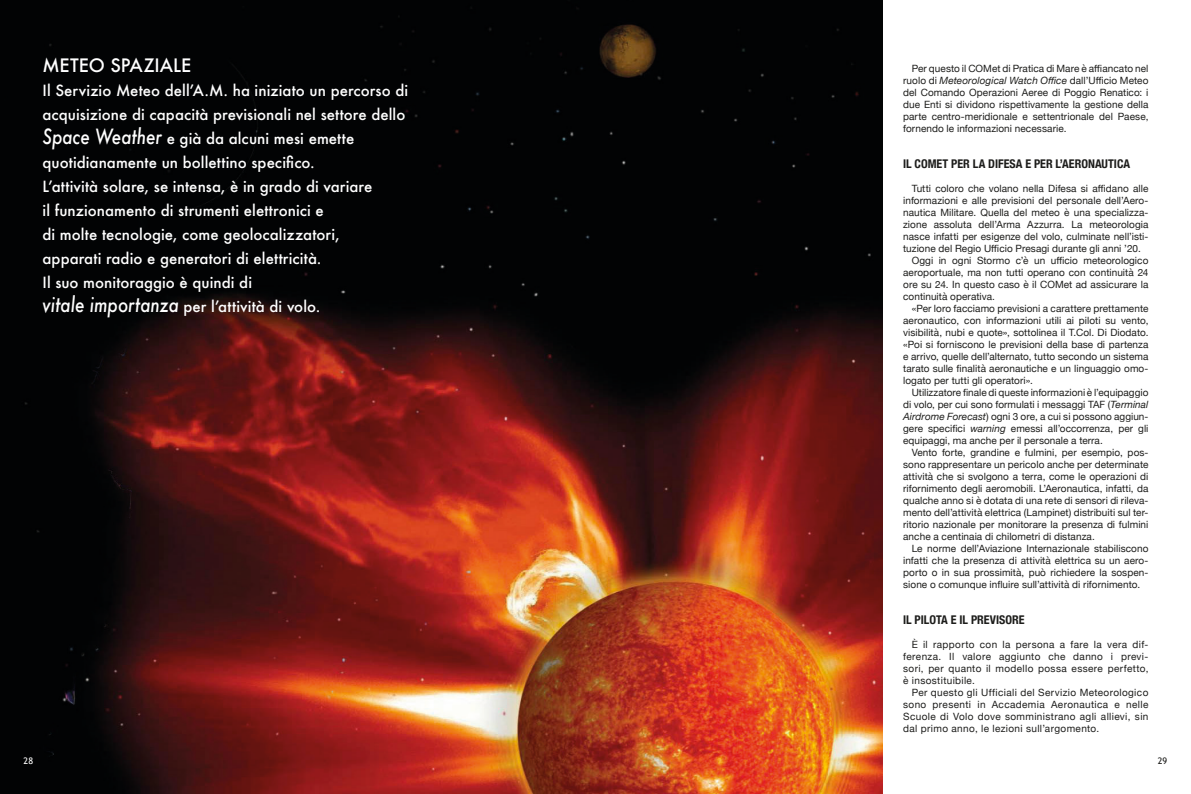
<style>
.page{position:relative;width:1191px;height:794px;background:#fff}
.page>*{position:absolute;margin:0;border:0;box-sizing:border-box;transform-origin:0 0}
.t1{font:500 18px "Futura";color:#fff}
.t2{font:500 15px/24px "Futura";letter-spacing:.005em;color:#fff}
.t3{font:700 condensed 12px "Helvetica Neue";color:#1d1d1b}
.t4{font:10px/12px "Helvetica Neue";letter-spacing:.005em;color:#1d1d1b;text-align:justify}
.t5{font:10px "Helvetica Neue";letter-spacing:.035em;color:#1d1d1b}
.t6{font:10px "Helvetica Neue";letter-spacing:.04em;color:#1d1d1b}
.t7{font:9px "Trebuchet MS";color:#fff}
.t8{font:9px "Trebuchet MS";color:#1d1d1b}
.s1{font-style:italic;font-size:20.4px}
.s2{font-style:italic}
</style>
<div class="page">
<img style="left:0;top:0;width:882px;height:794px">
<p class="t1" style="left:43px;top:53px;width:150px">METEO SPAZIALE</p>
<p class="t2" style="left:43px;top:78px;width:367px">Il Servizio Meteo dell’A.M. ha iniziato un percorso di acquisizione di capacità previsionali nel settore dello <span class="s1">Space Weather</span> e già da alcuni mesi emette quotidianamente un bollettino specifico.<br>L’attività solare, se intensa, è in grado di variare<br>il funzionamento di strumenti elettronici e<br>di molte tecnologie, come geolocalizzatori,<br>apparati radio e generatori di elettricità.<br>Il suo monitoraggio è quindi di<br><span class="s1">vitale importanza</span> per l’attività di volo.</p>
<p class="t4" style="left:903px;top:63px;width:247px;text-indent:8px">Per questo il COMet di Pratica di Mare è affiancato nel ruolo di <span class="s2">Meteorological Watch Office</span> dall’Ufficio Meteo del Comando Operazioni Aeree di Poggio Renatico: i due Enti si dividono rispettivamente la gestione della parte centro-meridionale e settentrionale del Paese, fornendo le informazioni necessarie.</p>
<p class="t3" style="left:903px;top:154px;width:228px">IL COMET PER LA DIFESA E PER L’AERONAUTICA</p>
<p class="t4" style="left:911px;top:183px;width:238px">Tutti coloro che volano nella Difesa si affidano alle</p>
<p class="t4" style="left:903px;top:195px;width:247px">informazioni e alle previsioni del personale dell’Aero-</p>
<p class="t4" style="left:903px;top:207px;width:247px">nautica Militare. Quella del meteo è una specializza-</p>
<p class="t4" style="left:903px;top:219px;width:247px">zione assoluta dell’Arma Azzurra. La meteorologia</p>
<p class="t4" style="left:903px;top:231px;width:247px">nasce infatti per esigenze del volo, culminate nell’isti-</p>
<p class="t4" style="left:903px;top:243px;width:239px">tuzione del Regio Ufficio Presagi durante gli anni ’20.</p>
<p class="t4" style="left:911px;top:255px;width:238px">Oggi in ogni Stormo c’è un ufficio meteorologico</p>
<p class="t4" style="left:903px;top:267px;width:247px">aeroportuale, ma non tutti operano con continuità 24</p>
<p class="t4" style="left:903px;top:279px;width:247px">ore su 24. In questo caso è il COMet ad assicurare la</p>
<p class="t4" style="left:903px;top:291px;width:93px">continuità operativa.</p>
<p class="t4" style="left:911px;top:303px;width:238px">«Per loro facciamo previsioni a carattere prettamente</p>
<p class="t4" style="left:903px;top:315px;width:247px">aeronautico, con informazioni utili ai piloti su vento,</p>
<p class="t4" style="left:903px;top:327px;width:247px">visibilità, nubi e quote», sottolinea il T.Col. Di Diodato.</p>
<p class="t4" style="left:903px;top:339px;width:247px">«Poi si forniscono le previsioni della base di partenza</p>
<p class="t4" style="left:903px;top:351px;width:247px">e arrivo, quelle dell’alternato, tutto secondo un sistema</p>
<p class="t4" style="left:903px;top:363px;width:247px">tarato sulle finalità aeronautiche e un linguaggio omo-</p>
<p class="t4" style="left:903px;top:375px;width:131px">logato per tutti gli operatori».</p>
<p class="t4" style="left:911px;top:387px;width:238px">Utilizzatore finale di queste informazioni è l’equipaggio</p>
<p class="t4" style="left:903px;top:399px;width:247px">di volo, per cui sono formulati i messaggi TAF (<span class="s2">Terminal</span></p>
<p class="t4" style="left:903px;top:411px;width:247px"><span class="s2">Airdrome Forecast</span>) ogni 3 ore, a cui si possono aggiun-</p>
<p class="t4" style="left:903px;top:423px;width:247px">gere specifici <span class="s2">warning</span> emessi all’occorrenza, per gli</p>
<p class="t4" style="left:903px;top:435px;width:201px">equipaggi, ma anche per il personale a terra.</p>
<p class="t4" style="left:911px;top:447px;width:238px">Vento forte, grandine e fulmini, per esempio, pos-</p>
<p class="t4" style="left:903px;top:459px;width:247px">sono rappresentare un pericolo anche per determinate</p>
<p class="t4" style="left:903px;top:471px;width:247px">attività che si svolgono a terra, come le operazioni di</p>
<p class="t4" style="left:903px;top:483px;width:247px">rifornimento degli aeromobili. L’Aeronautica, infatti, da</p>
<p class="t4" style="left:903px;top:495px;width:247px">qualche anno si è dotata di una rete di sensori di rileva-</p>
<p class="t4" style="left:903px;top:507px;width:247px">mento dell’attività elettrica (Lampinet) distribuiti sul ter-</p>
<p class="t4" style="left:903px;top:519px;width:247px">ritorio nazionale per monitorare la presenza di fulmini</p>
<p class="t4" style="left:903px;top:531px;width:193px">anche a centinaia di chilometri di distanza.</p>
<p class="t4" style="left:911px;top:543px;width:238px">Le norme dell’Aviazione Internazionale stabiliscono</p>
<p class="t4" style="left:903px;top:555px;width:247px">infatti che la presenza di attività elettrica su un aero-</p>
<p class="t4" style="left:903px;top:567px;width:247px">porto o in sua prossimità, può richiedere la sospen-</p>
<p class="t4" style="left:903px;top:579px;width:238px">sione o comunque influire sull’attività di rifornimento.</p>
<p class="t3" style="left:903px;top:610px;width:123px">IL PILOTA E IL PREVISORE</p>
<p class="t6" style="left:911px;top:637px;width:238px">È il rapporto con la persona a fare la vera dif-</p>
<p class="t5" style="left:903px;top:649px;width:247px">ferenza. Il valore aggiunto che danno i previ-</p>
<p class="t6" style="left:903px;top:661px;width:247px">sori, per quanto il modello possa essere perfetto,</p>
<p class="t5" style="left:903px;top:673px;width:73px">è insostituibile.</p>
<p class="t5" style="left:911px;top:685px;width:238px">Per questo gli Ufficiali del Servizio Meteorologico</p>
<p class="t5" style="left:903px;top:697px;width:247px">sono presenti in Accademia Aeronautica e nelle</p>
<p class="t5" style="left:903px;top:709px;width:247px">Scuole di Volo dove somministrano agli allievi, sin</p>
<p class="t5" style="left:903px;top:721px;width:198px">dal primo anno, le lezioni sull’argomento.</p>
<p class="t7" style="left:24px;top:755px;width:11px">28</p>
<p class="t8" style="left:1158px;top:755px;width:11px">29</p>
</div>
